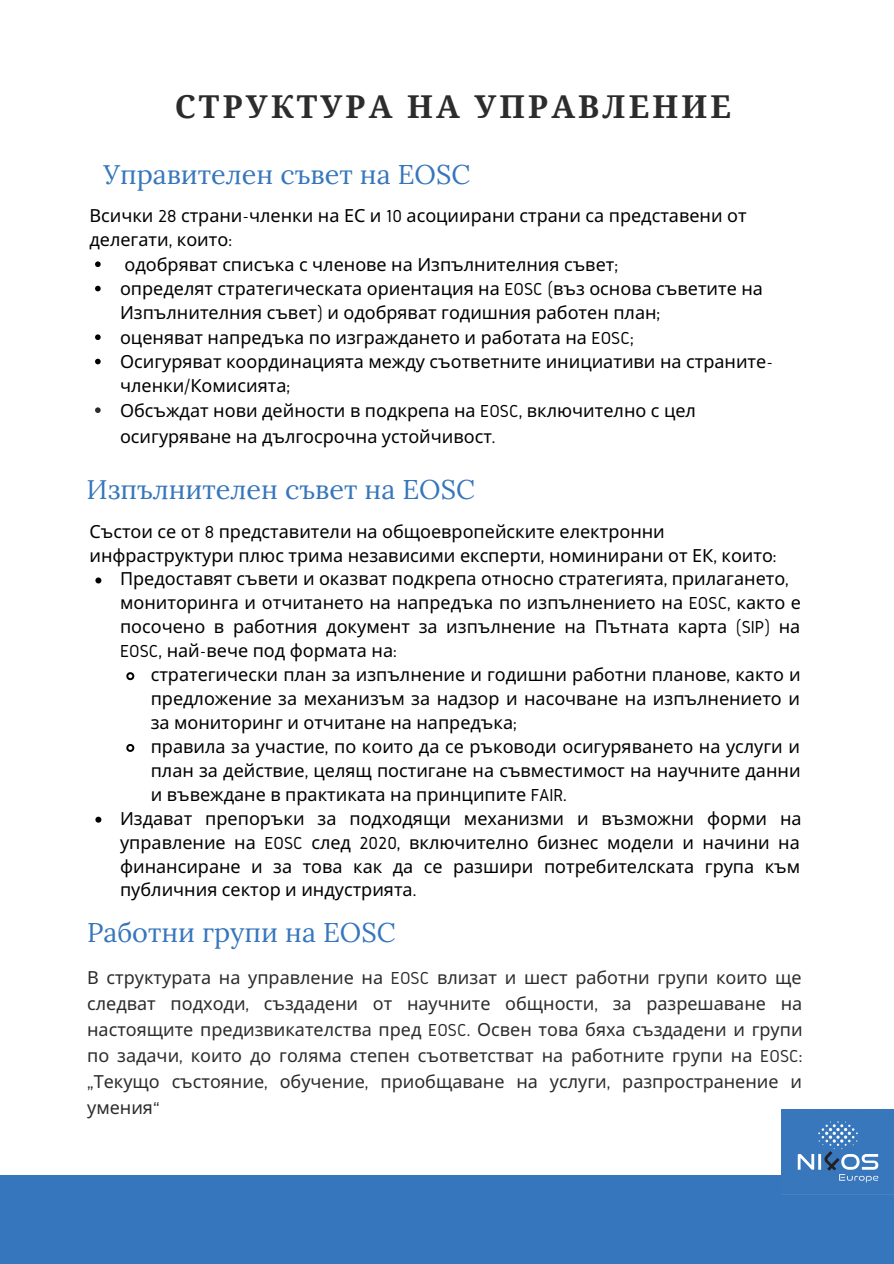
<style>
.page{position:relative;width:894px;height:1264px;background:#fff}
.page>*{position:absolute;margin:0;border:0;box-sizing:border-box;transform-origin:0 0}
.t1{font:700 31.5px "Droid Serif";letter-spacing:.1em;color:#2c2c2c}
.t2{font:27px "Lora";color:#3676bc}
.t3{font:18px/24.3px "Noto Sans";color:#000}
.t4{font:18px/26.1px "Noto Sans";color:#2c2c2c;text-align:justify}
.s1{font-family:"Gidole"}
</style>
<div class="page">
<div style="left:0;top:1175px;width:893px;height:88px;background:#3676bc"></div>
<img style="left:781px;top:1109px;width:112px;height:74px">
<svg style="left:95px;top:261px;width:6px;height:6px"></svg>
<svg style="left:95px;top:286px;width:6px;height:5px"></svg>
<svg style="left:95px;top:334px;width:6px;height:6px"></svg>
<svg style="left:95px;top:359px;width:6px;height:5px"></svg>
<svg style="left:95px;top:407px;width:6px;height:6px"></svg>
<svg style="left:95px;top:577px;width:6px;height:6px"></svg>
<svg style="left:126px;top:672px;width:9px;height:9px"></svg>
<svg style="left:126px;top:744px;width:9px;height:8px"></svg>
<svg style="left:95px;top:816px;width:6px;height:6px"></svg>
<h1 class="t1" style="left:175px;top:89px;width:557px">СТРУКТУРА НА УПРАВЛЕНИЕ</h1>
<h2 class="t2" style="left:104px;top:157px;width:368px">Управителен съвет на EOSC</h2>
<p class="t3" style="left:89px;top:203px;width:658px">Всички <span class="s1">28</span> страни<span class="s1">-</span>членки на ЕС и <span class="s1">10</span> асоциирани страни са представени от делегати<span class="s1">,</span> които<span class="s1">:</span></p>
<p class="t3" style="left:120px;top:252px;width:654px">одобряват списъка с членове на Изпълнителния съвет<span class="s1">;<br></span>определят стратегическата ориентация на <span class="s1">EOSC (</span>въз основа съветите на Изпълнителния съвет<span class="s1">)</span> и одобряват годишния работен план<span class="s1">;<br></span>оценяват напредъка по изграждането и работата на <span class="s1">EOSC;<br></span>Осигуряват координацията между съответните инициативи на страните&shy;членки<span class="s1">/</span>Комисията<span class="s1">;<br></span>Обсъждат нови дейности в подкрепа на <span class="s1">EOSC,</span> включително с цел</p>
<p class="t3" style="left:120px;top:424px;width:377px">осигуряване на дългосрочна устойчивост<span class="s1">.</span></p>
<h2 class="t2" style="left:87px;top:472px;width:389px">Изпълнителен съвет на EOSC</h2>
<p class="t3" style="left:89px;top:518px;width:688px;line-height:23.9px">Състои се от <span class="s1">8</span> представители на общоевропейските електронни инфраструктури плюс трима независими експерти<span class="s1">,</span> номинирани от ЕК<span class="s1">,</span> които<span class="s1">:</span></p>
<p class="t3" style="left:120px;top:590px;width:682px;line-height:23.9px;text-align:justify">мониторинга и отчитането на напредъка по изпълнението на <span class="s1">EOSC,</span> както е посочено в работния документ за изпълнение на Пътната карта <span class="s1">(SIP)</span> на <span class="s1">EOSC,</span> най<span class="s1">-</span>вече под формата на<span class="s1">:</span></p>
<p class="t3" style="left:120px;top:566px;width:670px">Предоставят съвети и оказват подкрепа относно стратегията<span class="s1">,</span> прилагането<span class="s1">,</span></p>
<p class="t3" style="left:151px;top:662px;width:651px">стратегически план за изпълнение и годишни работни планове<span class="s1">,</span> както и</p>
<p class="t3" style="left:151px;top:686px;width:650px">предложение за механизъм за надзор и насочване на изпълнението и</p>
<p class="t3" style="left:151px;top:710px;width:367px">за мониторинг и отчитане на напредъка<span class="s1">;</span></p>
<p class="t3" style="left:151px;top:733px;width:650px">правила за участие<span class="s1">,</span> по които да се ръководи осигуряването на услуги и</p>
<p class="t3" style="left:151px;top:757px;width:651px">план за действие<span class="s1">,</span> целящ постигане на съвместимост на научните данни</p>
<p class="t3" style="left:151px;top:781px;width:417px">и въвеждане в практиката на принципите <span class="s1">FAIR.</span></p>
<p class="t3" style="left:120px;top:805px;width:683px">Издават препоръки за подходящи механизми и възможни форми на</p>
<p class="t3" style="left:120px;top:829px;width:681px">управление на <span class="s1">EOSC</span> след <span class="s1">2020,</span> включително бизнес модели и начини на</p>
<p class="t3" style="left:120px;top:853px;width:681px">финансиране и за това как да се разшири потребителската група към</p>
<p class="t3" style="left:120px;top:877px;width:298px">публичния сектор и индустрията<span class="s1">.</span></p>
<h2 class="t2" style="left:87px;top:914px;width:310px">Работни групи на EOSC</h2>
<p class="t4" style="left:87px;top:963px;width:716px">В структурата на управление на <span class="s1">EOSC</span> влизат и шест работни групи които ще следват подходи<span class="s1">,</span> създадени от научните общности<span class="s1">,</span> за разрешаване на настоящите предизвикателства пред <span class="s1">EOSC.</span> Освен това бяха създадени и групи по задачи<span class="s1">,</span> които до голяма степен съответстват на работните групи на <span class="s1">EOSC: „</span>Текущо състояние<span class="s1">,</span> обучение<span class="s1">,</span> приобщаване на услуги<span class="s1">,</span> разпространение и умения<span class="s1">“</span></p>
</div>
